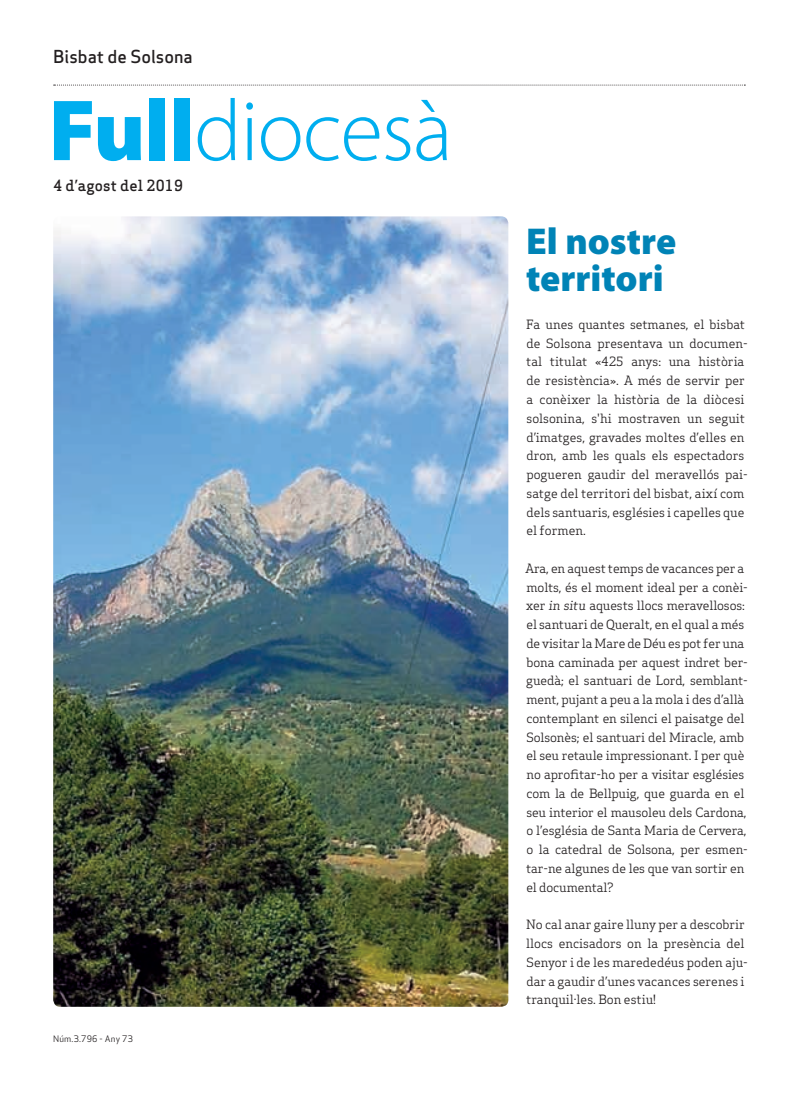
<style>
.page{position:relative;width:798px;height:1099px;background:#fff}
.page>*{position:absolute;margin:0;border:0;box-sizing:border-box;transform-origin:0 0}
.Titulars{font:300 87.5px "Myriad Pro";letter-spacing:-.015em;color:#00aeef}
.Titulars-2{font:900 37.5px "Myriad Pro";color:#0083b6}
.Capçalera{font:17.5px "Apex Sans Medium T";color:#231f20}
.Data{font:500 15px "Apex Serif";letter-spacing:.01em;color:#231f20}
.Text_General{font:12.5px/18.8px "Apex Serif";letter-spacing:-.01em;color:#231f20}
.Titulars-3{font:8.75px "Apex Sans Book T";letter-spacing:.02em;color:#231f20}
.s1{font-weight:900}
.s2{font-style:italic}
</style>
<div class="page">
<svg style="left:54px;top:85px;width:691px;height:1px"></svg>
<img style="left:53px;top:216px;width:455px;height:790px">
<p class="Capçalera" style="left:53px;top:45px;width:141px">Bisbat de Solsona</p>
<p class="Titulars" style="left:49px;top:78px;width:405px"><span class="s1">Full</span>diocesà</p>
<p class="Data" style="left:53px;top:176px;width:131px">4 d’agost del 2019</p>
<p class="Titulars-3" style="left:53px;top:1032px;width:81px">Núm.3.796 - Any 73</p>
<p class="Titulars-2" style="left:526px;top:216px;width:152px">El nostre</p>
<p class="Titulars-2" style="left:526px;top:254px;width:139px">territori</p>
<p class="Text_General" style="left:526px;top:315px;width:223px">Fa unes quantes setmanes, el bisbat de Solsona presentava un documen&shy;tal titulat «425 anys: una història de resistència». A més de servir per a conèixer la història de la diòcesi solsonina, s'hi mostraven un seguit d’imatges, gravades moltes d’elles en dron, amb les quals els espectadors pogueren gaudir del meravellós pai&shy;satge del territori del bisbat, així com dels santuaris, esglésies i capelles que el formen.</p>
<p class="Text_General" style="left:525px;top:558px;width:224px">Ara, en aquest temps de vacances per a molts, és el moment ideal per a conèi&shy;xer <span class="s2">in situ</span> aquests llocs meravellosos: el santuari de Queralt, en el qual a més de visitar la Mare de Déu es pot fer una bona caminada per aquest indret ber&shy;guedà; el santuari de Lord, semblant&shy;ment, pujant a peu a la mola i des d’allà contemplant en silenci el paisatge del Solsonès; el santuari del Miracle, amb el seu retaule impressionant. I per què no aprofitar-ho per a visitar esglésies com la de Bellpuig, que guarda en el seu interior el mausoleu dels Cardona, o l’església de Santa Maria de Cervera, o la catedral de Solsona, per esmen&shy;tar-ne algunes de les que van sortir en el documental?</p>
<p class="Text_General" style="left:526px;top:915px;width:223px">No cal anar gaire lluny per a descobrir llocs encisadors on la presència del Senyor i de les marededéus poden aju&shy;dar a gaudir d’unes vacances serenes i tranquil·les. Bon estiu!</p>
</div>
